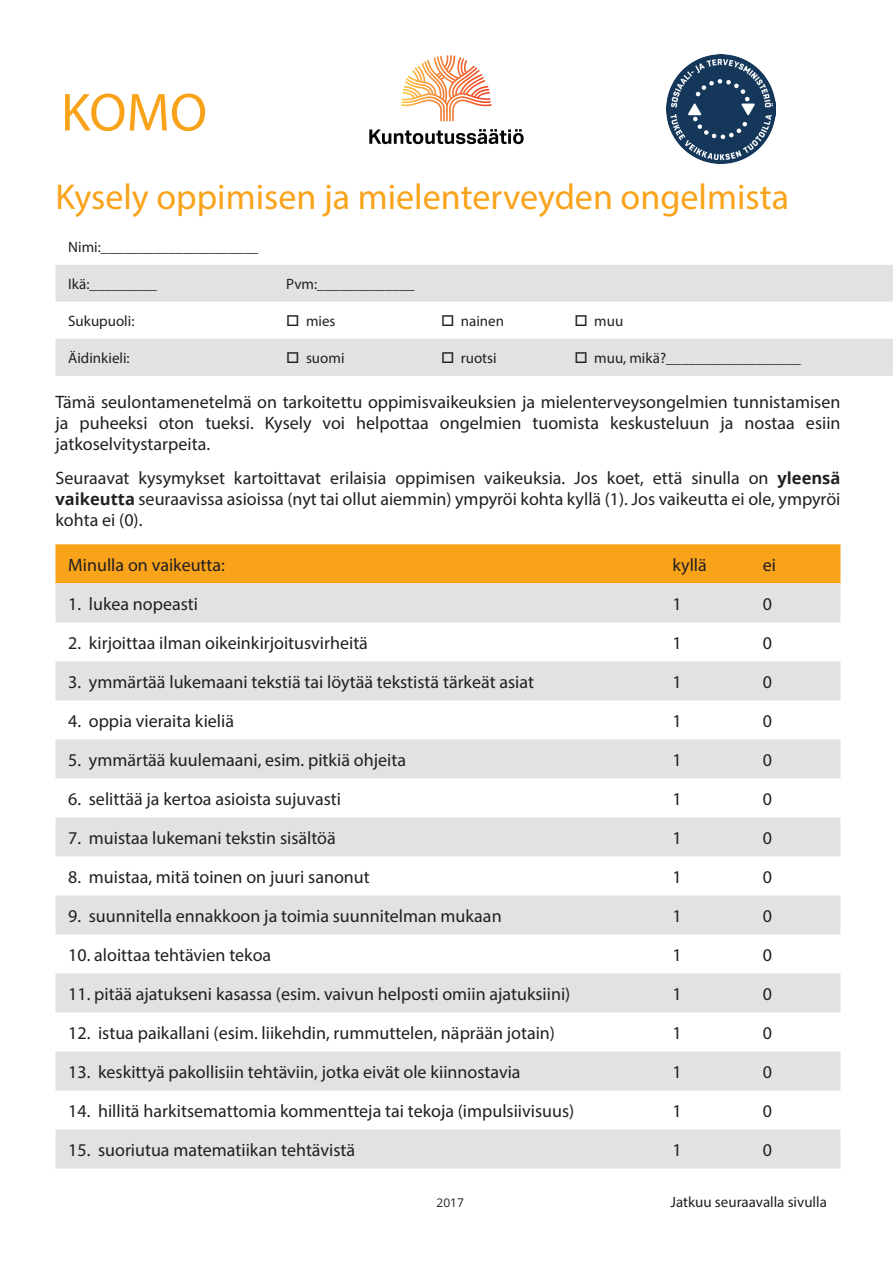
<style>
.page{position:relative;width:893px;height:1263px;background:#fff}
.page>*{position:absolute;margin:0;border:0;box-sizing:border-box;transform-origin:0 0}
.Julkaisun_otsikko{font:54px "Myriad Pro";color:#f9a31b}
._1__tason_otsikko{font:36px "Myriad Pro";color:#f9a31b}
.Leipäteksti{font:18px/21px "Myriad Pro";color:#231f20;text-align:justify}
.Leipäteksti-2{font:15px "Myriad Pro";color:#231f20}
.t1{font:12px "Open Sans";color:#231f20}
.s1{font-family:"Open Sans";font-weight:700;font-size:16.5px}
</style>
<div class="page">
<svg style="left:56px;top:265px;width:837px;height:111px;fill:#e1e2e2"></svg>
<div style="left:56px;top:544px;width:784px;height:39px;background:#f9a31b"></div>
<svg style="left:56px;top:583px;width:784px;height:585px;fill:#e1e2e2"></svg>
<img style="left:666px;top:54px;width:109px;height:109px">
<svg style="left:401px;top:55px;width:91px;height:66px"></svg>
<svg style="left:369px;top:129px;width:155px;height:15px"></svg>
<p class="Julkaisun_otsikko" style="left:61px;top:79px;width:148px">KOMO</p>
<p class="_1__tason_otsikko" style="left:56px;top:175px;width:735px">Kysely oppimisen ja mielenterveyden ongelmista</p>
<p class="Leipäteksti-2" style="left:68px;top:238px;width:192px">Nimi:_____________________</p>
<p class="Leipäteksti-2" style="left:68px;top:275px;width:90px">Ikä:_________</p>
<p class="Leipäteksti-2" style="left:286px;top:275px;width:130px">Pvm:_____________</p>
<p class="Leipäteksti-2" style="left:68px;top:311px;width:68px">Sukupuoli:</p>
<p class="Leipäteksti-2" style="left:286px;top:312px;width:51px">□ mies</p>
<p class="Leipäteksti-2" style="left:441px;top:312px;width:64px">□ nainen</p>
<p class="Leipäteksti-2" style="left:574px;top:312px;width:50px">□ muu</p>
<p class="Leipäteksti-2" style="left:68px;top:348px;width:63px">Äidinkieli:</p>
<p class="Leipäteksti-2" style="left:286px;top:349px;width:60px">□ suomi</p>
<p class="Leipäteksti-2" style="left:441px;top:349px;width:57px">□ ruotsi</p>
<p class="Leipäteksti-2" style="left:574px;top:349px;width:228px">□ muu, mikä?__________________</p>
<p class="Leipäteksti" style="left:56px;top:392px;width:786px">Tämä seulontamenetelmä on tarkoitettu oppimisvaikeuksien ja mielenterveysongelmien tunnistamisen ja puheeksi oton tueksi. Kysely voi helpottaa ongelmien tuomista keskusteluun ja nostaa esiin jatkoselvitystarpeita.</p>
<p class="Leipäteksti" style="left:56px;top:467px;width:786px">Seuraavat kysymykset kartoittavat erilaisia oppimisen vaikeuksia. Jos koet, että sinulla on <span class="s1">yleensä vaikeutta</span> seuraavissa asioissa (nyt tai ollut aiemmin) ympyröi kohta kyllä (1). Jos vaikeutta ei ole, ympyröi kohta ei (0).</p>
<p class="Leipäteksti" style="left:68px;top:554px;width:158px">Minulla on vaikeutta:</p>
<p class="Leipäteksti" style="left:672px;top:554px;width:36px">kyllä</p>
<p class="Leipäteksti" style="left:763px;top:554px;width:15px">ei</p>
<p class="Leipäteksti" style="left:68px;top:593px;width:131px">1. lukea nopeasti</p>
<p class="Leipäteksti" style="left:672px;top:593px;width:11px">1</p>
<p class="Leipäteksti" style="left:763px;top:593px;width:11px">0</p>
<p class="Leipäteksti" style="left:68px;top:632px;width:301px">2. kirjoittaa ilman oikeinkirjoitusvirheitä</p>
<p class="Leipäteksti" style="left:672px;top:632px;width:11px">1</p>
<p class="Leipäteksti" style="left:763px;top:632px;width:11px">0</p>
<p class="Leipäteksti" style="left:68px;top:671px;width:467px">3. ymmärtää lukemaani tekstiä tai löytää tekstistä tärkeät asiat</p>
<p class="Leipäteksti" style="left:672px;top:671px;width:11px">1</p>
<p class="Leipäteksti" style="left:763px;top:671px;width:11px">0</p>
<p class="Leipäteksti" style="left:68px;top:710px;width:167px">4. oppia vieraita kieliä</p>
<p class="Leipäteksti" style="left:672px;top:710px;width:11px">1</p>
<p class="Leipäteksti" style="left:763px;top:710px;width:11px">0</p>
<p class="Leipäteksti" style="left:68px;top:749px;width:339px">5. ymmärtää kuulemaani, esim. pitkiä ohjeita</p>
<p class="Leipäteksti" style="left:672px;top:749px;width:11px">1</p>
<p class="Leipäteksti" style="left:763px;top:749px;width:11px">0</p>
<p class="Leipäteksti" style="left:68px;top:788px;width:274px">6. selittää ja kertoa asioista sujuvasti</p>
<p class="Leipäteksti" style="left:672px;top:788px;width:11px">1</p>
<p class="Leipäteksti" style="left:763px;top:788px;width:11px">0</p>
<p class="Leipäteksti" style="left:68px;top:827px;width:269px">7. muistaa lukemani tekstin sisältöä</p>
<p class="Leipäteksti" style="left:672px;top:827px;width:11px">1</p>
<p class="Leipäteksti" style="left:763px;top:827px;width:11px">0</p>
<p class="Leipäteksti" style="left:68px;top:866px;width:303px">8. muistaa, mitä toinen on juuri sanonut</p>
<p class="Leipäteksti" style="left:672px;top:866px;width:11px">1</p>
<p class="Leipäteksti" style="left:763px;top:866px;width:11px">0</p>
<p class="Leipäteksti" style="left:68px;top:905px;width:435px">9. suunnitella ennakkoon ja toimia suunnitelman mukaan</p>
<p class="Leipäteksti" style="left:672px;top:905px;width:11px">1</p>
<p class="Leipäteksti" style="left:763px;top:905px;width:11px">0</p>
<p class="Leipäteksti" style="left:68px;top:944px;width:204px">10. aloittaa tehtävien tekoa</p>
<p class="Leipäteksti" style="left:672px;top:944px;width:11px">1</p>
<p class="Leipäteksti" style="left:763px;top:944px;width:11px">0</p>
<p class="Leipäteksti" style="left:68px;top:983px;width:504px">11. pitää ajatukseni kasassa (esim. vaivun helposti omiin ajatuksiini)</p>
<p class="Leipäteksti" style="left:672px;top:983px;width:11px">1</p>
<p class="Leipäteksti" style="left:763px;top:983px;width:11px">0</p>
<p class="Leipäteksti" style="left:68px;top:1022px;width:488px">12. istua paikallani (esim. liikehdin, rummuttelen, näprään jotain)</p>
<p class="Leipäteksti" style="left:672px;top:1022px;width:11px">1</p>
<p class="Leipäteksti" style="left:763px;top:1022px;width:11px">0</p>
<p class="Leipäteksti" style="left:68px;top:1061px;width:454px">13. keskittyä pakollisiin tehtäviin, jotka eivät ole kiinnostavia</p>
<p class="Leipäteksti" style="left:672px;top:1061px;width:11px">1</p>
<p class="Leipäteksti" style="left:763px;top:1061px;width:11px">0</p>
<p class="Leipäteksti" style="left:68px;top:1100px;width:507px">14. hillitä harkitsemattomia kommentteja tai tekoja (impulsiivisuus)</p>
<p class="Leipäteksti" style="left:672px;top:1100px;width:11px">1</p>
<p class="Leipäteksti" style="left:763px;top:1100px;width:11px">0</p>
<p class="Leipäteksti" style="left:68px;top:1139px;width:288px">15. suoriutua matematiikan tehtävistä</p>
<p class="Leipäteksti" style="left:672px;top:1139px;width:11px">1</p>
<p class="Leipäteksti" style="left:763px;top:1139px;width:11px">0</p>
<p class="t1" style="left:437px;top:1194px;width:29px">2017</p>
<p class="Leipäteksti-2" style="left:670px;top:1192px;width:158px">Jatkuu seuraavalla sivulla</p>
</div>
